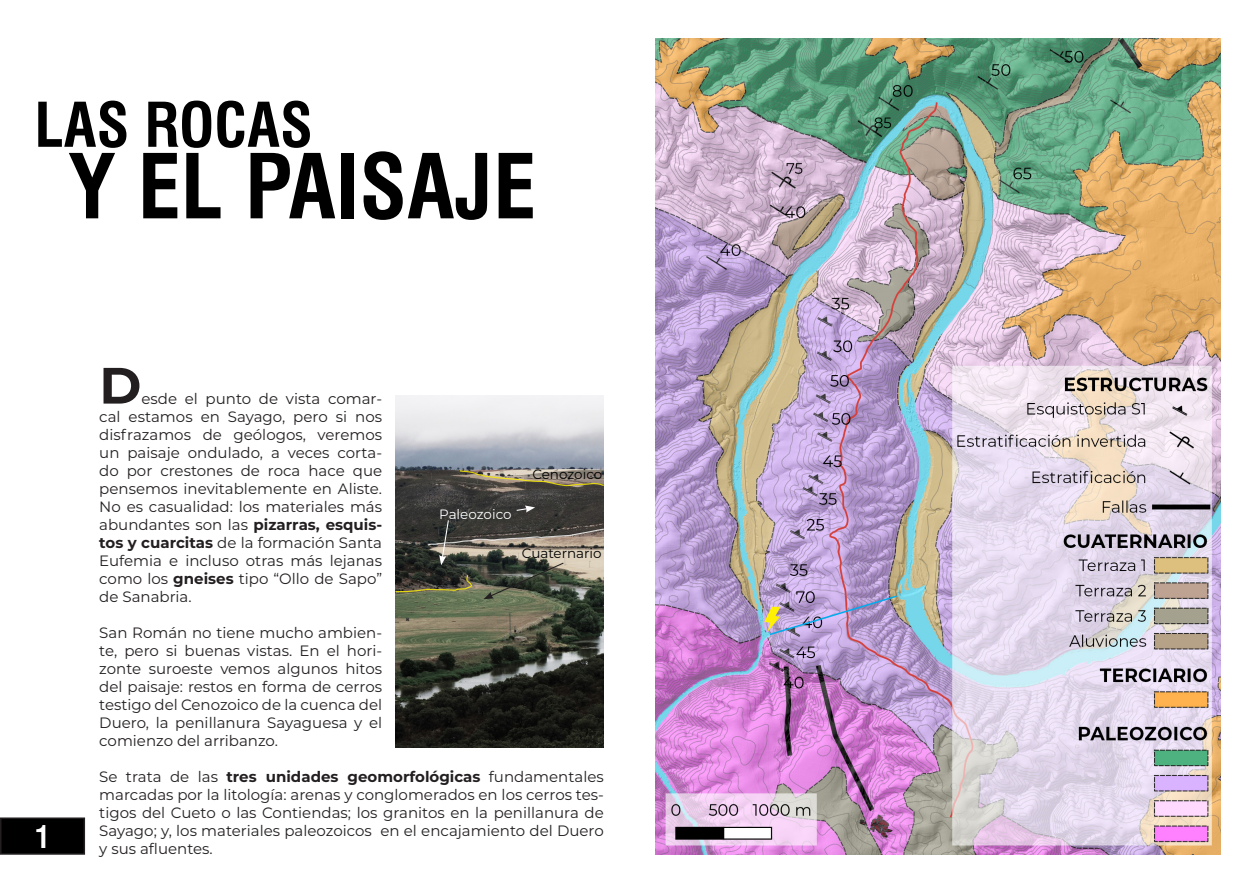
<style>
.page{position:relative;width:1259px;height:893px;background:#fff}
.page>*{position:absolute;margin:0;border:0;box-sizing:border-box;transform-origin:0 0}
.t1{font:700 condensed 87px "Swiss 721 BT";color:#000001}
.t2{font:700 condensed 60px "Swiss 721 BT";color:#000001}
.t3{font:700 51px "Montserrat";color:#231f20}
.t4{font:700 condensed 30px "Swiss 721 BT";color:#fff}
.t5{font:15px/18px "Montserrat";color:#231f20;text-align:justify}
.t6{font:13.5px "Montserrat";color:#000}
.t7{font:13.5px "Montserrat";color:#fff}
.s1{font-weight:700}
</style>
<div class="page">
<img style="left:655px;top:38px;width:565px;height:817px">
<img style="left:395px;top:396px;width:209px;height:351px">
<svg style="left:515px;top:505px;width:20px;height:8px"></svg>
<svg style="left:458px;top:470px;width:146px;height:17px;background:#8b816a"></svg>
<svg style="left:395px;top:519px;width:209px;height:80px;background:#5e5d51"></svg>
<img style="left:764px;top:594px;width:134px;height:42px">
<div style="left:1px;top:818px;width:83px;height:36px;background:#000"></div>
<div style="left:0;top:817px;width:85px;height:38px;border:2px solid #231f20"></div>
<p class="t2" style="left:34px;top:89px;width:280px">LAS ROCAS</p>
<p class="t1" style="left:68px;top:135px;width:469px">Y EL PAISAJE</p>
<p class="t4" style="left:35px;top:819px;width:16px">1</p>
<p class="t3" style="left:99px;top:349px;width:44px">D</p>
<p class="t5" style="left:99px;top:389px;width:284px;text-indent:42px">esde el punto de vista comar&shy;cal estamos en Sayago, pero si nos disfrazamos de geólogos, veremos un paisaje ondulado, a veces corta&shy;do por crestones de roca hace que pensemos inevitablemente en Aliste.<br>No es casualidad: los materiales más abundantes son las <span class="s1">pizarras, esquis&shy;tos y cuarcitas</span> de la formación Santa Eufemia e incluso otras más lejanas como los <span class="s1">gneises</span> tipo “Ollo de Sapo” de Sanabria.</p>
<p class="t5" style="left:99px;top:623px;width:284px">San Román no tiene mucho ambien&shy;te, pero si buenas vistas. En el hori&shy;zonte suroeste vemos algunos hitos del paisaje: restos en forma de cerros testigo del Cenozoico de la cuenca del Duero, la penillanura Sayaguesa y el comienzo del arribanzo.</p>
<p class="t5" style="left:99px;top:767px;width:506px">Se trata de las <span class="s1">tres unidades geomorfológicas</span> fundamentales marcadas por la litología: arenas y conglomerados en los cerros tes&shy;tigos del Cueto o las Contiendas; los granitos en la penillanura de Sayago; y, los materiales paleozoicos en el encajamiento del Duero y sus afluentes.</p>
<p class="t6" style="left:532px;top:465px;width:71px">Cenozoico</p>
<p class="t7" style="left:439px;top:504px;width:74px">Paleozoico</p>
<p class="t6" style="left:522px;top:544px;width:81px">Cuaternario</p>
</div>
